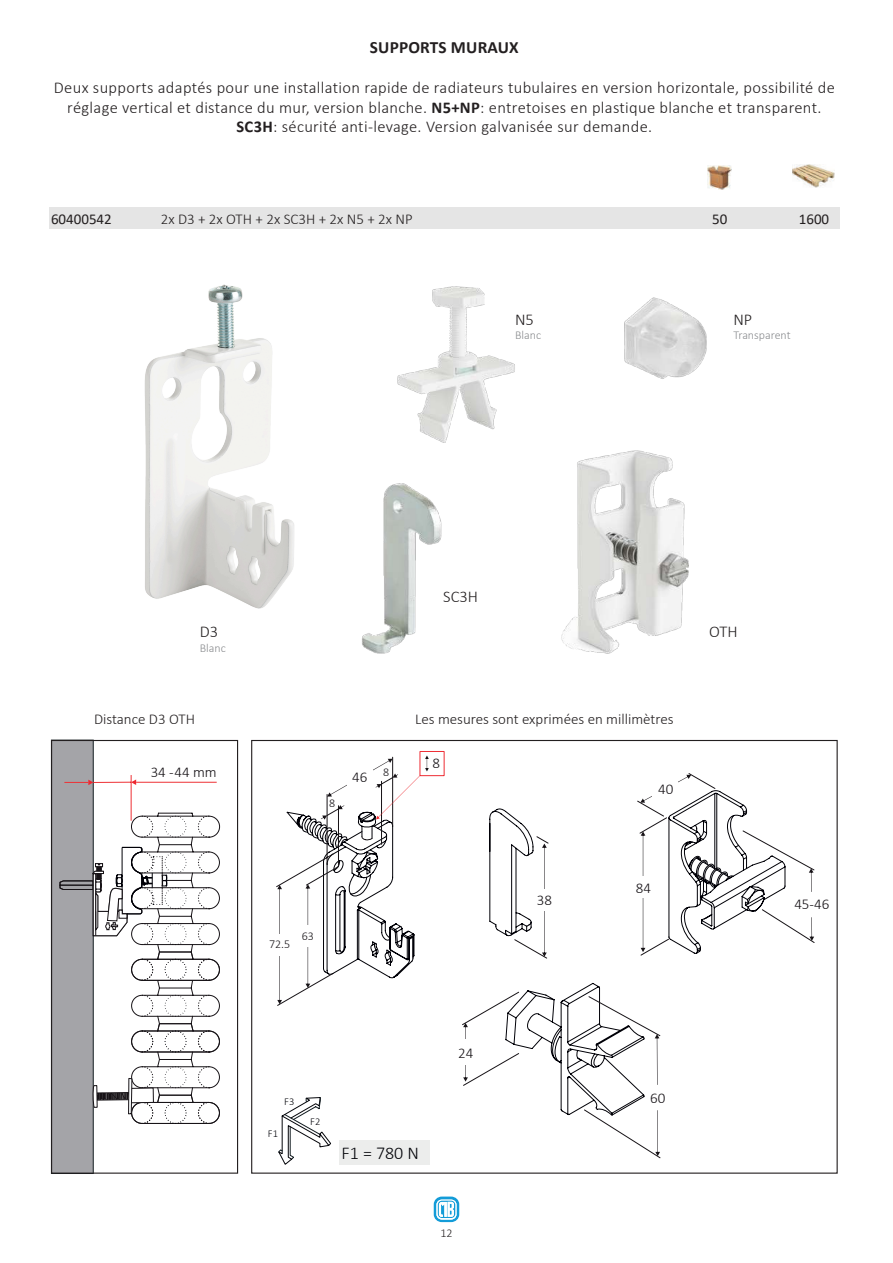
<style>
.page{position:relative;width:893px;height:1263px;background:#fff}
.page>*{position:absolute;margin:0;border:0;box-sizing:border-box;transform-origin:0 0}
.t1{font:300 18px "Calibri";color:#04050a}
.t2{font:700 17.25px "Calibri";letter-spacing:.01em;color:#231f20}
.t3{font:300 16.5px/19.8px "Calibri";letter-spacing:.02em;color:#231f20;text-align:center}
.t4{font:300 15px "Calibri";color:#231f20}
.t5{font:300 15px "Calibri";color:#171317}
.t6{font:15px "Calibri";color:#231f20}
.t7{font:300 12px "Calibri";color:#8a8c8f}
.t8{font:300 12px "Calibri";color:#171317}
.t9{font:300 12px "Calibri";color:#231f20}
.t10{font:300 10.5px "Calibri";color:#04050a}
.s1{font-weight:700}
</style>
<div class="page">
<img style="left:424px;top:286px;width:91px;height:153px">
<img style="left:485px;top:401px;width:204px;height:253px">
<img style="left:144px;top:284px;width:280px;height:325px">
<img style="left:278px;top:439px;width:255px;height:215px">
<img style="left:578px;top:297px;width:129px;height:127px">
<svg style="left:434px;top:1196px;width:25px;height:26px"></svg>
<img style="left:707px;top:166px;width:24px;height:24px">
<img style="left:792px;top:164px;width:42px;height:24px">
<div style="left:49px;top:208px;width:791px;height:21px;background:#e5e5e5"></div>
<svg style="left:278px;top:1097px;width:53px;height:68px"></svg>
<div style="left:339px;top:1140px;width:91px;height:24px;background:#ecedec"></div>
<svg style="left:276px;top:755px;width:153px;height:251px"></svg>
<div style="left:420px;top:751px;width:24px;height:25px;border:1px solid #ee2d34"></div>
<svg style="left:462px;top:983px;width:199px;height:175px"></svg>
<div style="left:449px;top:1039px;width:34px;height:26px;background:#fff"></div>
<svg style="left:637px;top:773px;width:178px;height:183px"></svg>
<svg style="left:489px;top:808px;width:60px;height:151px"></svg>
<div style="left:529px;top:889px;width:30px;height:21px;background:#fff"></div>
<div style="left:51px;top:740px;width:42px;height:433px;background:#a4a4a8"></div>
<svg style="left:60px;top:813px;width:160px;height:311px"></svg>
<hr style="left:60px;top:885px;width:33px;height:1px;background:#171317">
<hr style="left:93px;top:782px;width:38px;height:1px;background:#ee3034">
<hr style="left:131px;top:775px;width:1px;height:46px;background:#ee3034">
<hr style="left:136px;top:782px;width:81px;height:1px;background:#ee3034">
<svg style="left:131px;top:779px;width:5px;height:6px"></svg>
<svg style="left:64px;top:780px;width:29px;height:5px"></svg>
<div style="left:51px;top:740px;width:187px;height:434px;border:1px solid #231f20"></div>
<p class="t2" style="left:370px;top:35px;width:150px">SUPPORTS MURAUX</p>
<p class="t3" style="left:54px;top:77px;width:782px">Deux supports adaptés pour une installation rapide de radiateurs tubulaires en version horizontale, possibilité de réglage vertical et distance du mur, version blanche. <span class="s1">N5+NP</span>: entretoises en plastique blanche et transparent.<br><span class="s1">SC3H</span>: sécurité anti-levage. Version galvanisée sur demande.</p>
<p class="t6" style="left:51px;top:209px;width:62px">60400542</p>
<p class="t4" style="left:161px;top:210px;width:254px">2x D3 + 2x OTH + 2x SC3H + 2x N5 + 2x NP</p>
<p class="t6" style="left:712px;top:209px;width:17px">50</p>
<p class="t6" style="left:799px;top:209px;width:32px">1600</p>
<p class="t3" style="left:200px;top:622px;width:20px">D3</p>
<p class="t7" style="left:200px;top:640px;width:28px">Blanc</p>
<p class="t3" style="left:515px;top:309px;width:20px">N5</p>
<p class="t3" style="left:733px;top:309px;width:20px">NP</p>
<p class="t7" style="left:515px;top:328px;width:28px">Blanc</p>
<p class="t7" style="left:733px;top:328px;width:59px">Transparent</p>
<p class="t3" style="left:443px;top:587px;width:36px">SC3H</p>
<p class="t3" style="left:709px;top:622px;width:30px">OTH</p>
<p class="t4" style="left:94px;top:710px;width:102px">Distance D3 OTH</p>
<p class="t4" style="left:415px;top:710px;width:260px">Les mesures sont exprimées en millimètres</p>
<p class="t5" style="left:151px;top:763px;width:68px">34 -44 mm</p>
<p class="t8" style="left:329px;top:795px;width:8px">8</p>
<p class="t5" style="left:352px;top:767px;width:17px">46</p>
<p class="t8" style="left:383px;top:765px;width:8px">8</p>
<p class="t5" style="left:433px;top:754px;width:9px">8</p>
<p class="t8" style="left:269px;top:937px;width:23px">72.5</p>
<p class="t8" style="left:302px;top:928px;width:14px">63</p>
<p class="t10" style="left:284px;top:1095px;width:12px">F3</p>
<p class="t10" style="left:268px;top:1127px;width:12px">F1</p>
<p class="t10" style="left:310px;top:1115px;width:12px">F2</p>
<p class="t1" style="left:342px;top:1141px;width:79px">F1 = 780 N</p>
<p class="t5" style="left:458px;top:1043px;width:17px">24</p>
<p class="t9" style="left:440px;top:1225px;width:14px">12</p>
<p class="t5" style="left:658px;top:780px;width:17px">40</p>
<p class="t5" style="left:636px;top:878px;width:17px">84</p>
<p class="t5" style="left:537px;top:891px;width:17px">38</p>
<p class="t5" style="left:794px;top:894px;width:37px">45-46</p>
<p class="t5" style="left:650px;top:1088px;width:17px">60</p>
</div>
